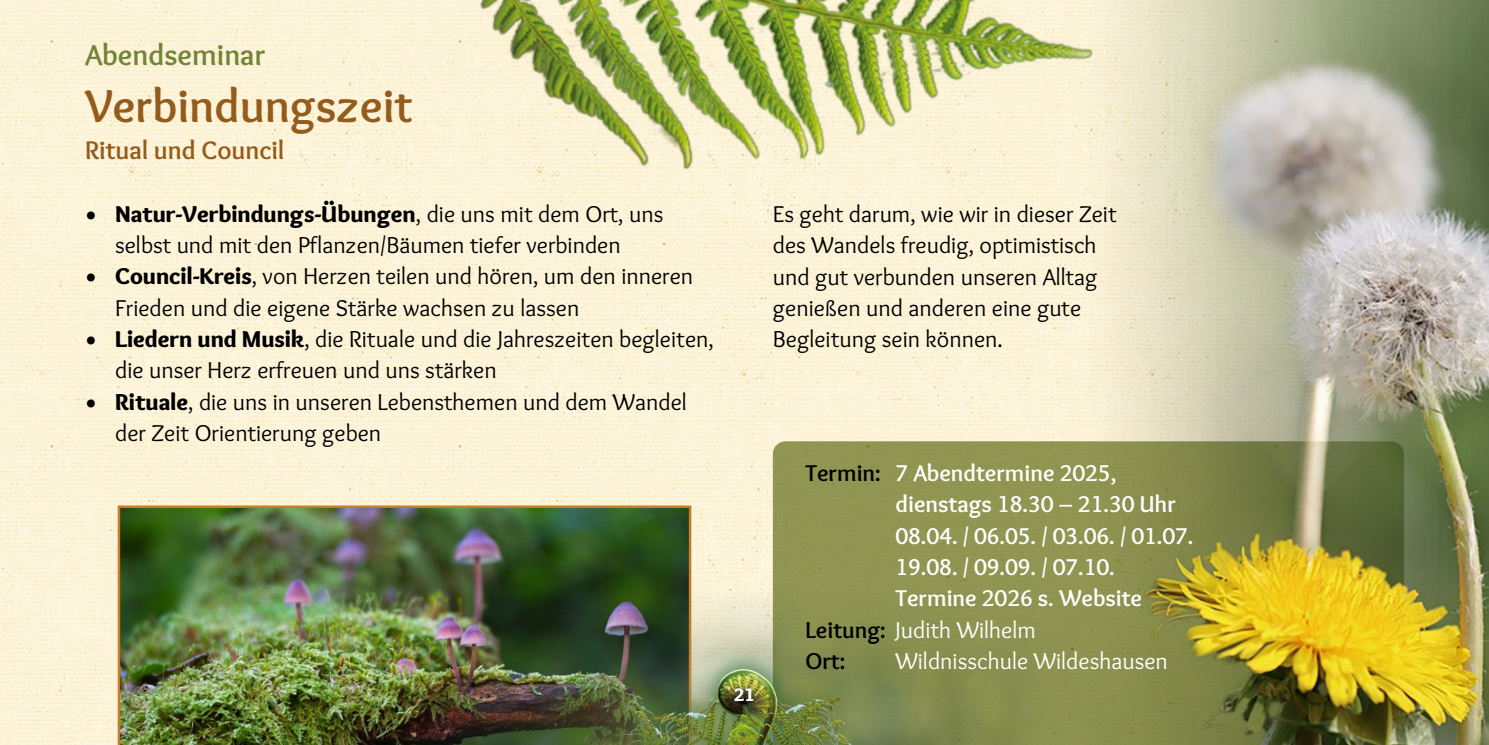
<style>
.page{position:relative;width:1489px;height:745px;background:#fff}
.page>*{position:absolute;margin:0;border:0;box-sizing:border-box;transform-origin:0 0}
.t1{font:700 47.5px "Overlock";color:#945c1c}
.t2{font:700 30px "Overlock";color:#728437}
.t3{font:700 26.25px "Overlock";color:#945c1c}
.t4{font:23.75px/31.2px "Overlock";color:#000}
.t5{font:700 23.75px "Overlock";color:#fff}
.t6{font:23.75px "Overlock";color:#fff}
.t7{font:700 23.75px "Overlock";color:#000}
.t8{font:900 18.75px "Overlock";color:#fff}
.s1{font-family:"Minion Pro";font-size:30px}
.s2{font-weight:900}
.s3{color:#000}
.s4{font-weight:700;color:#000}
</style>
<div class="page">
<img style="left:0;top:0;width:1034px;height:569px">
<img style="left:118px;top:505px;width:573px;height:64px">
<div style="left:772px;top:441px;width:262px;height:128px;background:#909652"></div>
<img style="left:0;top:569px;width:1034px;height:175px">
<img style="left:1034px;top:0;width:454px;height:744px">
<img style="left:453px;top:0;width:705px;height:298px">
<p class="t2" style="left:85px;top:37px;width:182px">Abendseminar</p>
<h1 class="t1" style="left:85px;top:78px;width:329px">Verbindungszeit</h1>
<p class="t3" style="left:85px;top:135px;width:201px">Ritual und Council</p>
<p class="t4" style="left:85px;top:198px;width:580px;text-align:center"><span class="s1">•</span> <span class="s2">Natur-Verbindungs-Übungen</span>, die uns mit dem Ort, uns selbst und mit den Pflanzen/Bäumen tiefer verbinden</p>
<p class="t4" style="left:115px;top:261px;width:579px;text-indent:-30px"><span class="s1">•</span> <span class="s2">Council-Kreis</span>, von Herzen teilen und hören, um den inneren<br>Frieden und die eigene Stärke wachsen zu lassen</p>
<p class="t4" style="left:115px;top:323px;width:600px;text-indent:-30px"><span class="s1">•</span> <span class="s2">Liedern und Musik</span>, die Rituale und die Jahreszeiten begleiten, die unser Herz erfreuen und uns stärken</p>
<p class="t4" style="left:115px;top:386px;width:573px;text-indent:-30px"><span class="s1">•</span> <span class="s2">Rituale</span>, die uns in unseren Lebensthemen und dem Wandel der Zeit Orientierung geben</p>
<p class="t4" style="left:772px;top:199px;width:345px">Es geht darum, wie wir in dieser Zeit des Wandels freudig, optimistisch und gut verbunden unseren Alltag genießen und anderen eine gute<br>Begleitung sein können.</p>
<p class="t8" style="left:733px;top:684px;width:23px">21</p>
<p class="t5" style="left:805px;top:459px;width:312px"><span class="s3">Termin:</span> 7 Abendtermine 2025,</p>
<p class="t5" style="left:895px;top:490px;width:282px">dienstags 18.30 – 21.30 Uhr</p>
<p class="t5" style="left:895px;top:521px;width:299px">08.04. / 06.05. / 03.06. / 01.07.</p>
<p class="t5" style="left:895px;top:552px;width:221px">19.08. / 09.09. / 07.10.</p>
<p class="t5" style="left:895px;top:584px;width:248px">Termine 2026 s. Website</p>
<p class="t6" style="left:805px;top:616px;width:232px"><span class="s4">Leitung:</span> Judith Wilhelm</p>
<p class="t7" style="left:805px;top:646px;width:41px">Ort:</p>
<p class="t6" style="left:895px;top:647px;width:274px">Wildnisschule Wildeshausen</p>
</div>
